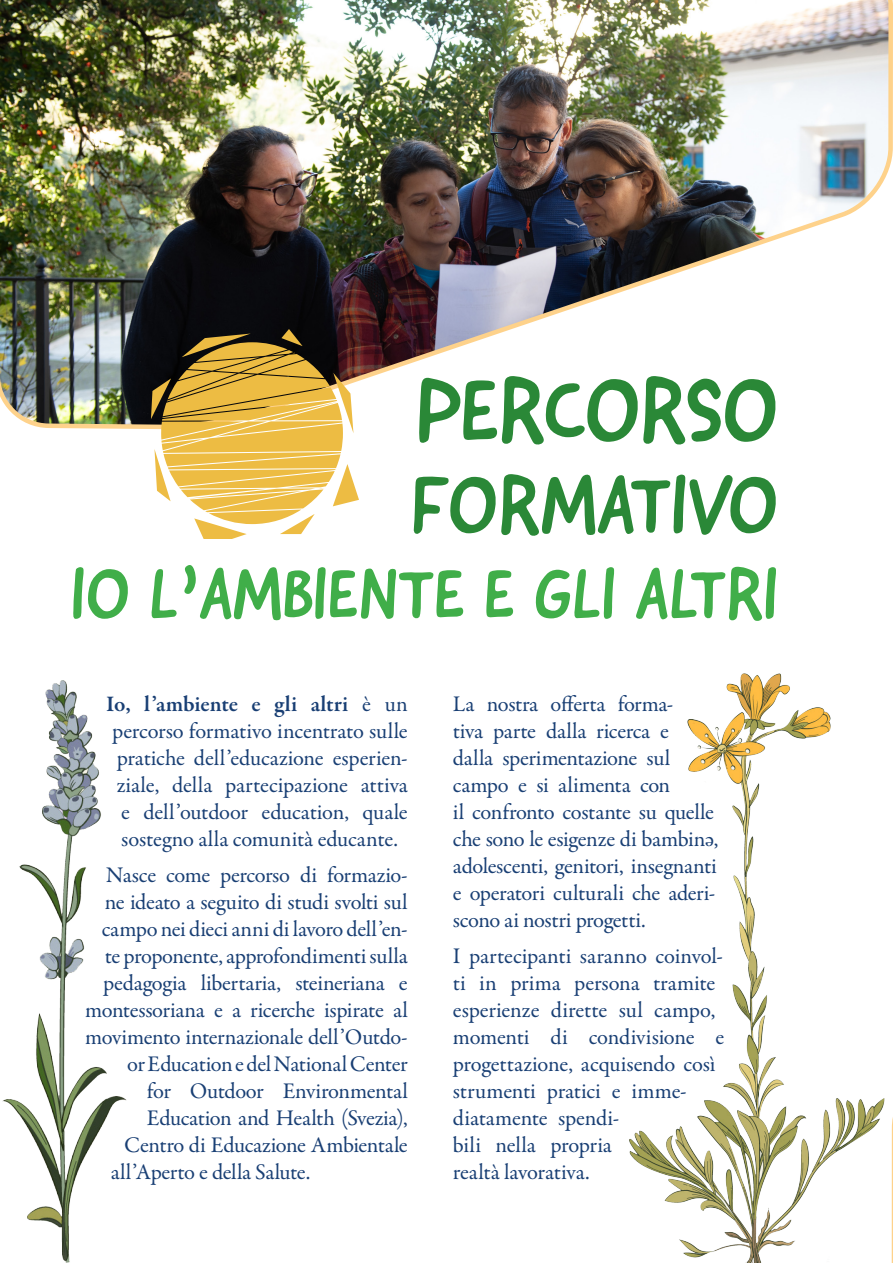
<style>
.page{position:relative;width:893px;height:1263px;background:#fff}
.page>*{position:absolute;margin:0;border:0;box-sizing:border-box;transform-origin:0 0}
.t1{font:90px "Good Dog New";letter-spacing:-.025em;color:#2a8837}
.t2{font:81px "Good Dog New";color:#2a8837}
.t3{font:71.25px "Good Dog New";color:#40ae49}
.texto_corrido{font:22.5px/27px "Garamond Premr Pro";letter-spacing:-.01em;color:#193f74}
.texto_corrido-2{font:600 22.5px "Garamond Premr Pro";letter-spacing:-.005em;color:#193f74}
.s1{font-weight:400}
</style>
<div class="page">
<img style="left:0;top:0;width:893px;height:429px">
<svg style="left:891px;top:1117px;width:2px;height:146px"></svg>
<svg style="left:151px;top:329px;width:208px;height:209px"></svg>
<img style="left:3px;top:681px;width:123px;height:582px">
<img style="left:630px;top:674px;width:255px;height:589px">
<p class="t1" style="left:416px;top:352px;width:363px">PERCORSO</p>
<p class="t2" style="left:410px;top:453px;width:369px">FORMATIVO</p>
<p class="t3" style="left:71px;top:548px;width:708px">IO L’AMBIENTE E GLI ALTRI</p>
<p class="texto_corrido-2" style="left:106px;top:690px;width:303px">Io, l’ambiente e gli altri <span class="s1">è un</span></p>
<p class="texto_corrido" style="left:112px;top:718px;width:297px">percorso formativo incentrato sulle</p>
<p class="texto_corrido" style="left:117px;top:745px;width:293px">pratiche dell’educazione esperien-</p>
<p class="texto_corrido" style="left:117px;top:772px;width:292px">ziale, della partecipazione attiva</p>
<p class="texto_corrido" style="left:121px;top:799px;width:288px">e dell’outdoor education, quale</p>
<p class="texto_corrido" style="left:121px;top:826px;width:278px">sostegno alla comunità educante.</p>
<p class="texto_corrido" style="left:106px;top:861px;width:303px">Nasce come percorso di formazio-</p>
<p class="texto_corrido" style="left:105px;top:888px;width:304px">ne ideato a seguito di studi svolti sul</p>
<p class="texto_corrido" style="left:102px;top:915px;width:308px">campo nei dieci anni di lavoro dell’en-</p>
<p class="texto_corrido" style="left:105px;top:942px;width:304px">te proponente, approfondimenti sulla</p>
<p class="texto_corrido" style="left:103px;top:969px;width:306px">pedagogia libertaria, steineriana e</p>
<p class="texto_corrido" style="left:85px;top:996px;width:324px">montessoriana e a ricerche ispirate al</p>
<p class="texto_corrido" style="left:85px;top:1023px;width:324px">movimento internazionale dell’Outdo-</p>
<p class="texto_corrido" style="left:127px;top:1050px;width:282px">or Education e del National Center</p>
<p class="texto_corrido" style="left:147px;top:1077px;width:263px">for Outdoor Environmental</p>
<p class="texto_corrido" style="left:147px;top:1104px;width:262px">Education and Health (Svezia),</p>
<p class="texto_corrido" style="left:124px;top:1131px;width:285px">Centro di Educazione Ambientale</p>
<p class="texto_corrido" style="left:111px;top:1158px;width:201px">all’Aperto e della Salute.</p>
<p class="texto_corrido" style="left:453px;top:691px;width:267px">La nostra offerta forma-<br>tiva parte dalla ricerca e<br>dalla sperimentazione sul campo e si alimenta con<br>il confronto costante su quelle che sono le esigenze di bambinə, adolescenti, genitori, insegnanti e operatori culturali che aderi&shy;scono ai nostri progetti.</p>
<p class="texto_corrido" style="left:453px;top:942px;width:273px">I partecipanti saranno coinvol&shy;ti in prima persona tramite esperienze dirette sul campo, momenti di condivisione e progettazione, acquisendo così strumenti pratici e imme&shy;diatamente spendi-<br>bili nella propria<br>realtà lavorativa.</p>
</div>
